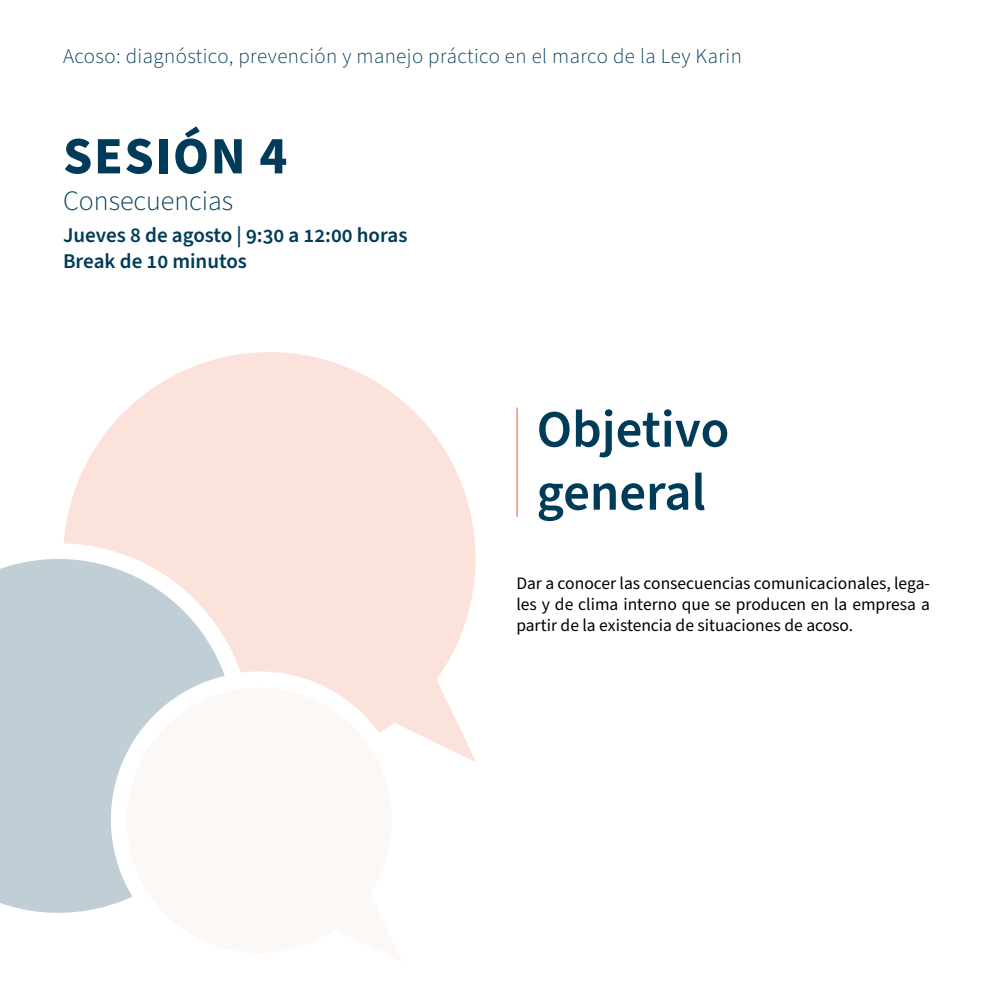
<style>
.page{position:relative;width:993px;height:993px;background:#fff}
.page>*{position:absolute;margin:0;border:0;box-sizing:border-box;transform-origin:0 0}
.t1{font:600 52.5px/63px "Source Sans Pro";color:#003c59}
.t2{font:700 52.5px "Source Sans Pro";letter-spacing:.03em;color:#003c59}
.t3{font:300 28px "Source Sans Pro";color:#003c59}
.t4{font:300 21px "Source Sans Pro";letter-spacing:.02em;color:#003c59}
.t5{font:600 21px "Source Sans Pro";color:#003c59}
.t6{font:17.5px/21px "Source Sans Pro";color:#000;text-align:justify}
</style>
<div class="page">
<hr style="left:516px;top:407px;width:1px;height:109px;background:#f28b71">
<svg style="left:64px;top:352px;width:412px;height:410px;fill:#fbe2db"></svg>
<svg style="left:0;top:558px;width:225px;height:355px;background:#c7d2d8"></svg>
<svg style="left:122px;top:684px;width:281px;height:229px;fill:#fbf8f6"></svg>
<p class="t4" style="left:63px;top:42px;width:680px">Acoso: diagnóstico, prevención y manejo práctico en el marco de la Ley Karin</p>
<h1 class="t2" style="left:63px;top:120px;width:226px">SESIÓN 4</h1>
<h2 class="t3" style="left:63px;top:182px;width:171px">Consecuencias</h2>
<p class="t5" style="left:63px;top:220px;width:346px">Jueves 8 de agosto | 9:30 a 12:00 horas</p>
<p class="t5" style="left:63px;top:247px;width:185px">Break de 10 minutos</p>
<h1 class="t1" style="left:536px;top:399px;width:194px">Objetivo general</h1>
<p class="t6" style="left:516px;top:572px;width:415px">Dar a conocer las consecuencias comunicacionales, lega&shy;les y de clima interno que se producen en la empresa a partir de la existencia de situaciones de acoso.</p>
</div>
